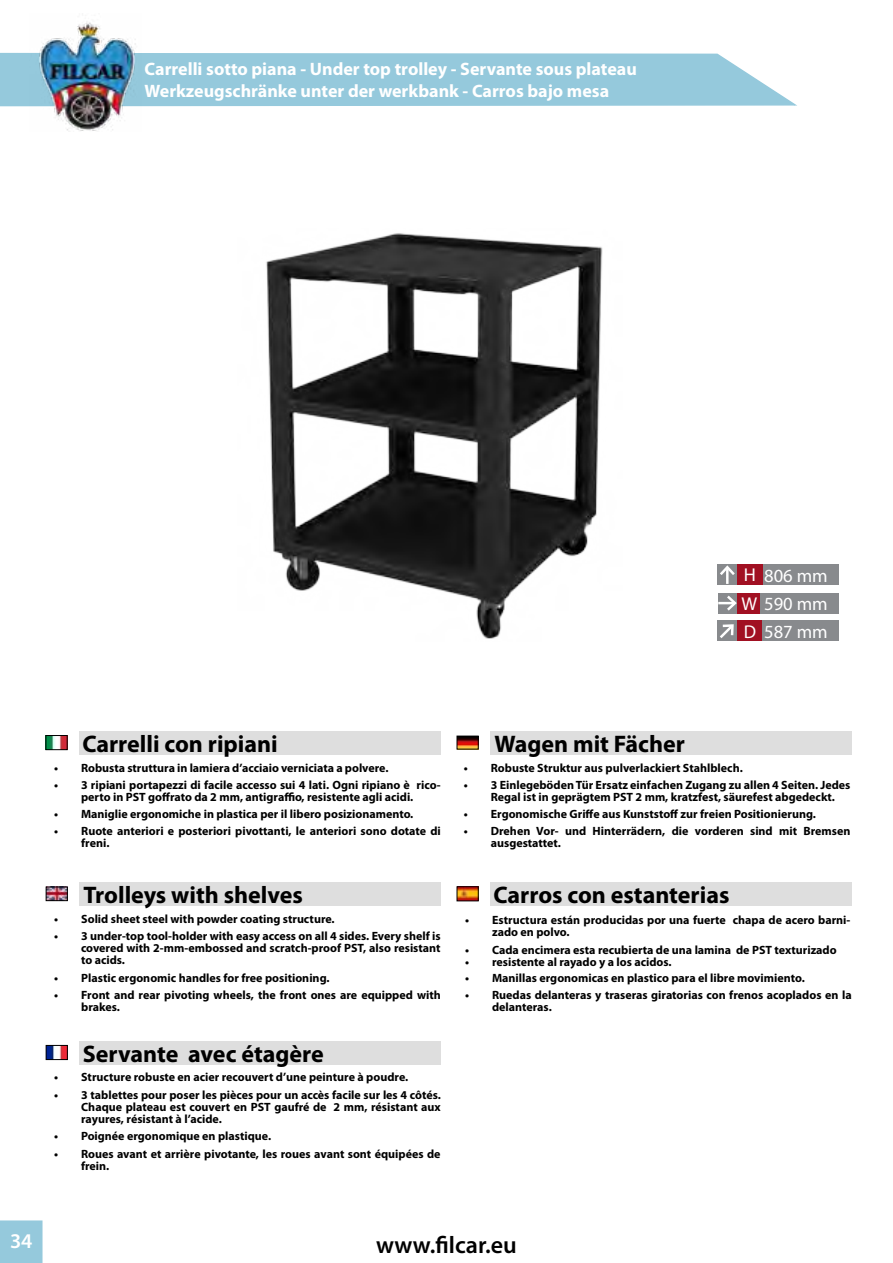
<style>
.page{position:relative;width:893px;height:1263px;background:#fff}
.page>*{position:absolute;margin:0;border:0;box-sizing:border-box;transform-origin:0 0}
.t1{font:700 24px "Myriad Pro";color:#000}
.t2{font:600 24px "Myriad Pro";color:#000}
.t3{font:600 21px "Myriad Pro";color:#fff}
.t4{font:18.6px/28px "Myriad Pro";color:#fff;text-align:justify}
.t5{font:700 18px/21.6px "Myriad Pro";color:#fff}
.t6{font:700 12px/12px "Myriad Pro";color:#000}
</style>
<div class="page">
<div style="left:0;top:1220px;width:43px;height:43px;background:#95c9dc"></div>
<svg style="left:0;top:52px;width:797px;height:55px;background:#9fcedf"></svg>
<img style="left:29px;top:22px;width:112px;height:109px">
<img style="left:266px;top:233px;width:337px;height:406px">
<div style="left:717px;top:564px;width:20px;height:21px;background:#888a8d"></div>
<div style="left:763px;top:564px;width:76px;height:21px;background:#888a8d"></div>
<div style="left:737px;top:564px;width:26px;height:21px;background:#a11022"></div>
<svg style="left:720px;top:565px;width:15px;height:19px"></svg>
<div style="left:737px;top:593px;width:26px;height:20px;background:#a11022"></div>
<svg style="left:718px;top:593px;width:19px;height:20px"></svg>
<div style="left:761px;top:593px;width:78px;height:20px;background:#888a8d"></div>
<div style="left:717px;top:620px;width:20px;height:21px;background:#888a8d"></div>
<div style="left:737px;top:620px;width:25px;height:21px;background:#a11022"></div>
<svg style="left:720px;top:624px;width:14px;height:14px"></svg>
<div style="left:763px;top:620px;width:76px;height:21px;background:#888a8d"></div>
<img style="left:459px;top:888px;width:18px;height:11px">
<div style="left:457px;top:886px;width:22px;height:15px;border:1px solid #000"></div>
<div style="left:490px;top:882px;width:362px;height:24px;background:#dedede"></div>
<img style="left:48px;top:1047px;width:18px;height:11px">
<div style="left:46px;top:1045px;width:22px;height:15px;border:1px solid #000"></div>
<img style="left:459px;top:738px;width:18px;height:9px">
<div style="left:457px;top:736px;width:22px;height:13px;border:1px solid #000"></div>
<div style="left:79px;top:1041px;width:362px;height:23px;background:#dedede"></div>
<div style="left:490px;top:731px;width:362px;height:23px;background:#dedede"></div>
<img style="left:48px;top:737px;width:18px;height:11px">
<div style="left:46px;top:735px;width:22px;height:15px;border:1px solid #000"></div>
<img style="left:48px;top:889px;width:18px;height:10px">
<div style="left:46px;top:887px;width:22px;height:14px;border:1px solid #000"></div>
<div style="left:79px;top:731px;width:362px;height:23px;background:#dedede"></div>
<div style="left:79px;top:882px;width:362px;height:24px;background:#dedede"></div>
<h3 class="t5" style="left:145px;top:58px;width:494px">Carrelli sotto piana - Under top trolley - Servante sous plateau<br>Werkzeugschränke unter der werkbank - Carros bajo mesa</h3>
<h1 class="t1" style="left:82px;top:728px;width:197px">Carrelli con ripiani</h1>
<h1 class="t1" style="left:494px;top:728px;width:192px">Wagen mit Fächer</h1>
<h3 class="t4" style="left:741px;top:561px;width:88px">H 806 mm W 590 mm D 587 mm</h3>
<p class="t6" style="left:54px;top:762px;width:336px">• Robusta struttura in lamiera d’acciaio verniciata a polvere.</p>
<p class="t6" style="left:54px;top:779px;width:388px;text-align:center">• 3 ripiani portapezzi di facile accesso sui 4 lati. Ogni ripiano è rico&shy;perto in PST goffrato da 2 mm, antigraffio, resistente agli acidi.</p>
<p class="t6" style="left:464px;top:762px;width:281px">• Robuste Struktur aus pulverlackiert Stahlblech.</p>
<p class="t6" style="left:491px;top:779px;width:361px;text-indent:-27px">• 3 Einlegeböden Tür Ersatz einfachen Zugang zu allen 4 Seiten. Jedes<br>Regal ist in geprägtem PST 2 mm, kratzfest, säurefest abgedeckt.</p>
<p class="t6" style="left:54px;top:808px;width:361px">• Maniglie ergonomiche in plastica per il libero posizionamento.</p>
<p class="t6" style="left:464px;top:808px;width:354px">• Ergonomische Griffe aus Kunststoff zur freien Positionierung.</p>
<p class="t6" style="left:81px;top:824px;width:361px;text-indent:-27px">• Ruote anteriori e posteriori pivottanti, le anteriori sono dotate di freni.</p>
<p class="t6" style="left:491px;top:824px;width:361px;text-indent:-27px">• Drehen Vor- und Hinterrädern, die vorderen sind mit Bremsen ausgestattet.</p>
<h1 class="t1" style="left:83px;top:879px;width:221px">Trolleys with shelves</h1>
<h1 class="t1" style="left:494px;top:879px;width:237px">Carros con estanterias</h1>
<p class="t6" style="left:54px;top:913px;width:282px">• Solid sheet steel with powder coating structure.</p>
<p class="t6" style="left:81px;top:929px;width:361px;text-align:justify;text-indent:-27px">• 3 under-top tool-holder with easy access on all 4 sides. Every shelf is covered with 2-mm-embossed and scratch-proof PST, also resistant to acids.</p>
<p class="t6" style="left:54px;top:972px;width:277px">• Plastic ergonomic handles for free positioning.</p>
<p class="t6" style="left:81px;top:988px;width:361px;text-indent:-27px">• Front and rear pivoting wheels, the front ones are equipped with brakes.</p>
<h1 class="t1" style="left:83px;top:1038px;width:243px">Servante avec étagère</h1>
<p class="t6" style="left:54px;top:1071px;width:356px">• Structure robuste en acier recouvert d’une peinture à poudre.</p>
<p class="t6" style="left:81px;top:1089px;width:361px;text-align:justify;text-indent:-27px">• 3 tablettes pour poser les pièces pour un accès facile sur les 4 côtés.<br>Chaque plateau est couvert en PST gaufré de 2 mm, résistant aux rayures, résistant à l’acide.</p>
<p class="t6" style="left:54px;top:1129px;width:219px">• Poignée ergonomique en plastique.</p>
<p class="t6" style="left:81px;top:1147px;width:361px;text-indent:-27px">• Roues avant et arrière pivotante, les roues avant sont équipées de frein.</p>
<p class="t6" style="left:492px;top:913px;width:360px;text-indent:-27px">• Estructura están producidas por una fuerte chapa de acero barni&shy;zado en polvo.</p>
<p class="t6" style="left:465px;top:943px;width:373px">• Cada encimera esta recubierta de una lamina de PST texturizado</p>
<p class="t6" style="left:465px;top:955px;width:208px">• resistente al rayado y a los acidos.</p>
<p class="t6" style="left:465px;top:972px;width:341px">• Manillas ergonomicas en plastico para el libre movimiento.</p>
<p class="t6" style="left:492px;top:988px;width:361px;text-indent:-27px">• Ruedas delanteras y traseras giratorias con frenos acoplados en la delanteras.</p>
<h2 class="t3" style="left:10px;top:1228px;width:24px">34</h2>
<h1 class="t2" style="left:376px;top:1230px;width:142px">www.filcar.eu</h1>
</div>
